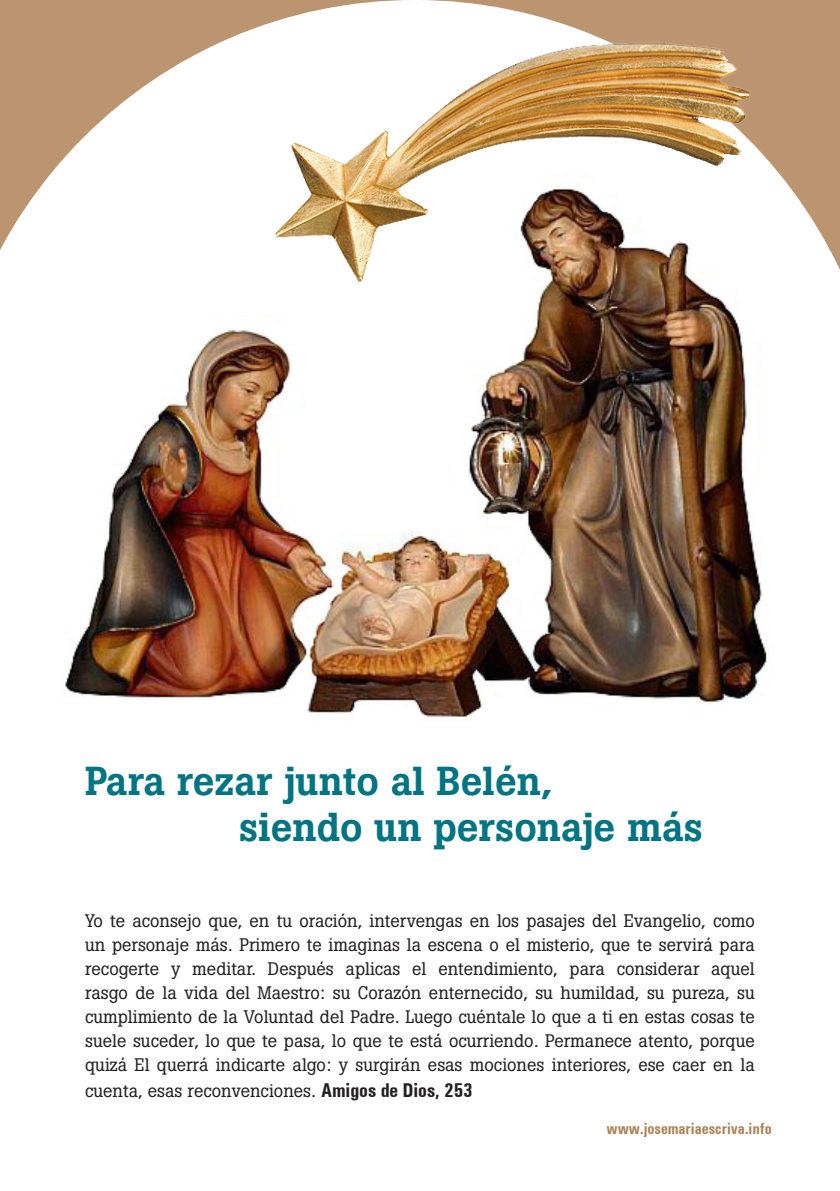
<style>
.page{position:relative;width:840px;height:1191px;background:#fff}
.page>*{position:absolute;margin:0;border:0;box-sizing:border-box;transform-origin:0 0}
.t1{font:500 40px/46px "Boton";color:#007482}
.t2{font:18px/24px "Boton";color:#231f20;text-align:justify}
.t3{font:700 condensed 16px "Univers";color:#ad8255}
.s1{font-family:"Univers";font-weight:700;font-stretch:condensed;font-size:20px}
</style>
<div class="page">
<svg style="left:0;top:0;width:839px;height:268px;fill:#bb9570"></svg>
<img style="left:59px;top:170px;width:714px;height:547px">
<img style="left:271px;top:34px;width:483px;height:252px">
<h1 class="t1" style="left:239px;top:758px;width:465px;text-indent:-154px">Para rezar junto al Belén,<br>siendo un personaje más</h1>
<p class="t2" style="left:85px;top:908px;width:671px">Yo te aconsejo que, en tu oración, intervengas en los pasajes del Evangelio, como un personaje más. Primero te imaginas la escena o el misterio, que te servirá para recogerte y meditar. Después aplicas el entendimiento, para considerar aquel rasgo de la vida del Maestro: su Corazón enternecido, su humildad, su pureza, su cumplimiento de la Voluntad del Padre. Luego cuéntale lo que a ti en estas cosas te suele suceder, lo que te pasa, lo que te está ocurriendo. Permanece atento, porque quizá El querrá indicarte algo: y surgirán esas mociones interiores, ese caer en la</p>
<p class="t2" style="left:85px;top:1078px;width:389px">cuenta, esas reconvenciones. <span class="s1">Amigos de Dios, 253</span></p>
<p class="t3" style="left:606px;top:1119px;width:167px">www.josemariaescriva.info</p>
</div>
